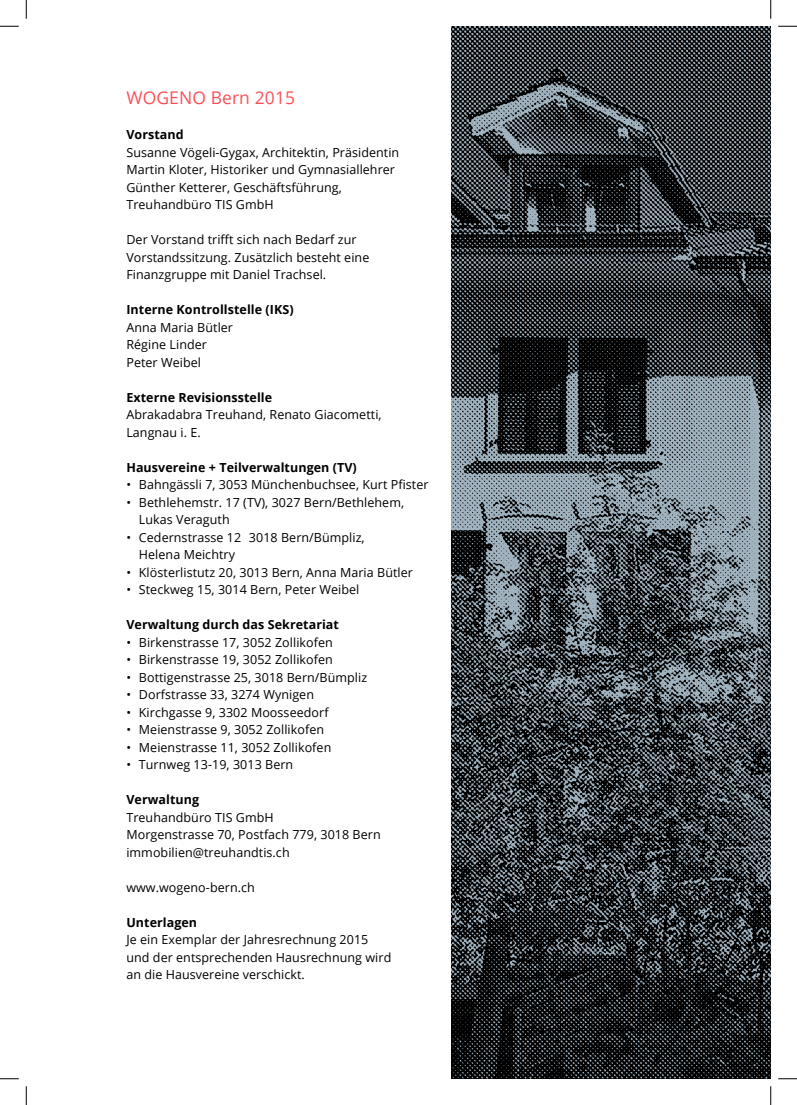
<style>
.page{position:relative;width:797px;height:1105px;background:#fff}
.page>*{position:absolute;margin:0;border:0;box-sizing:border-box;transform-origin:0 0}
.t1{font:17.5px "Open Sans";letter-spacing:.005em;color:#fd4f57}
.t2{font:12.5px/17.5px "Open Sans";letter-spacing:.005em;color:#000}
.t3{font:700 12.5px "Open Sans";letter-spacing:.005em;color:#000}
</style>
<div class="page">
<img style="left:451px;top:26px;width:319px;height:1053px">
<svg style="left:0;top:25px;width:19px;height:2px"></svg>
<svg style="left:778px;top:25px;width:19px;height:2px"></svg>
<svg style="left:0;top:1078px;width:19px;height:1px"></svg>
<svg style="left:778px;top:1078px;width:19px;height:1px"></svg>
<svg style="left:25px;top:0;width:2px;height:19px"></svg>
<svg style="left:25px;top:1086px;width:2px;height:19px"></svg>
<svg style="left:770px;top:0;width:1px;height:19px"></svg>
<svg style="left:770px;top:1086px;width:1px;height:19px"></svg>
<h1 class="t1" style="left:126px;top:86px;width:170px">WOGENO Bern 2015</h1>
<p class="t3" style="left:126px;top:126px;width:59px">Vorstand</p>
<p class="t2" style="left:126px;top:143px;width:274px">Susanne Vögeli-Gygax, Architektin, Präsidentin Martin Kloter, Historiker und Gymnasiallehrer Günther Ketterer, Geschäftsführung, Treuhandbüro TIS GmbH</p>
<p class="t2" style="left:126px;top:231px;width:244px">Der Vorstand trifft sich nach Bedarf zur<br>Vorstandssitzung. Zusätzlich besteht eine<br>Finanzgruppe mit Daniel Trachsel.</p>
<p class="t3" style="left:126px;top:301px;width:169px">Interne Kontrollstelle (IKS)</p>
<p class="t2" style="left:126px;top:318px;width:108px">Anna Maria Bütler<br>Régine Linder<br>Peter Weibel</p>
<p class="t3" style="left:126px;top:388px;width:147px">Externe Revisionsstelle</p>
<p class="t2" style="left:126px;top:406px;width:257px">Abrakadabra Treuhand, Renato Giacometti,<br>Langnau i. E.</p>
<p class="t3" style="left:126px;top:458px;width:232px">Hausvereine + Teilverwaltungen (TV)</p>
<p class="t2" style="left:126px;top:476px;width:304px">• Bahngässli 7, 3053 Münchenbuchsee, Kurt Pfister</p>
<p class="t2" style="left:139px;top:493px;width:267px;text-indent:-12px">• Bethlehemstr. 17 (TV), 3027 Bern/Bethlehem,<br>Lukas Veraguth</p>
<p class="t2" style="left:139px;top:528px;width:227px;text-indent:-12px">• Cedernstrasse 12 3018 Bern/Bümpliz,<br>Helena Meichtry</p>
<p class="t2" style="left:126px;top:563px;width:288px">• Klösterlistutz 20, 3013 Bern, Anna Maria Bütler</p>
<p class="t2" style="left:126px;top:581px;width:234px">• Steckweg 15, 3014 Bern, Peter Weibel</p>
<p class="t3" style="left:126px;top:616px;width:214px">Verwaltung durch das Sekretariat</p>
<p class="t2" style="left:126px;top:633px;width:208px">• Birkenstrasse 17, 3052 Zollikofen</p>
<p class="t2" style="left:126px;top:651px;width:208px">• Birkenstrasse 19, 3052 Zollikofen</p>
<p class="t2" style="left:126px;top:668px;width:242px">• Bottigenstrasse 25, 3018 Bern/Bümpliz</p>
<p class="t2" style="left:126px;top:686px;width:189px">• Dorfstrasse 33, 3274 Wynigen</p>
<p class="t2" style="left:126px;top:703px;width:204px">• Kirchgasse 9, 3302 Moosseedorf</p>
<p class="t2" style="left:126px;top:721px;width:199px">• Meienstrasse 9, 3052 Zollikofen</p>
<p class="t2" style="left:126px;top:738px;width:206px">• Meienstrasse 11, 3052 Zollikofen</p>
<p class="t2" style="left:126px;top:756px;width:168px">• Turnweg 13-19, 3013 Bern</p>
<p class="t3" style="left:126px;top:791px;width:74px">Verwaltung</p>
<p class="t2" style="left:126px;top:808px;width:256px">Treuhandbüro TIS GmbH<br>Morgenstrasse 70, Postfach 779, 3018 Bern immobilien@treuhandtis.ch</p>
<p class="t2" style="left:126px;top:878px;width:130px">www.wogeno-bern.ch</p>
<p class="t3" style="left:126px;top:913px;width:72px">Unterlagen</p>
<p class="t2" style="left:126px;top:931px;width:266px">Je ein Exemplar der Jahresrechnung 2015 und der entsprechenden Hausrechnung wird an die Hausvereine verschickt.</p>
</div>
